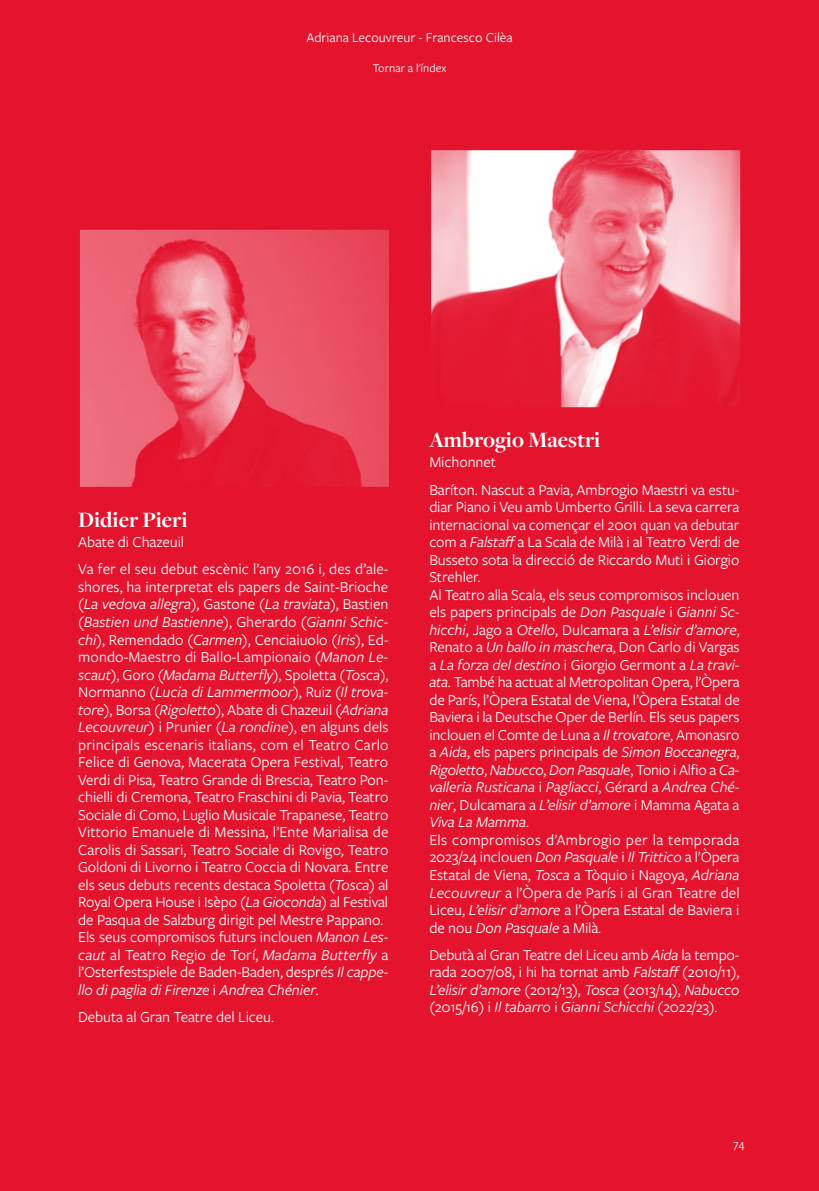
<style>
.page{position:relative;width:819px;height:1191px;background:#e4142e}
.page>*{position:absolute;margin:0;border:0;box-sizing:border-box;transform-origin:0 0}
.t1{font:700 22.75px "Freight Disp Pro";color:#fff}
.t2{font:15.75px/17.5px "Freight Sans Pro";letter-spacing:-.005em;color:#fff}
.t3{font:14px "Freight Sans Pro";color:#fff}
.t4{font:12.25px "Freight Sans Pro";color:#fff}
.s1{font-style:italic}
</style>
<div class="page">
<svg style="left:80px;top:229px;width:309px;height:258px"></svg>
<svg style="left:431px;top:150px;width:310px;height:258px"></svg>
<p class="t3" style="left:306px;top:28px;width:208px">Adriana Lecouvreur - Francesco Cilèa</p>
<p class="t4" style="left:373px;top:60px;width:75px">Tornar a l'índex</p>
<h1 class="t1" style="left:78px;top:505px;width:111px">Didier Pieri</h1>
<p class="t2" style="left:78px;top:527px;width:312px;line-height:27.5px">Abate di Chazeuil<br>Va fer el seu debut escènic l’any 2016 i, des d’ale-</p>
<p class="t2" style="left:78px;top:577px;width:312px">shores, ha interpretat els papers de Saint-Brioche (<span class="s1">La vedova allegra</span>), Gastone (<span class="s1">La traviata</span>), Bastien (<span class="s1">Bastien und Bastienne</span>), Gherardo (<span class="s1">Gianni Schic&shy;chi</span>), Remendado (<span class="s1">Carmen</span>), Cenciaiuolo (<span class="s1">Iris</span>), Ed&shy;mondo-Maestro di Ballo-Lampionaio (<span class="s1">Manon Le&shy;scaut</span>), Goro (<span class="s1">Madama Butterfly</span>), Spoletta (<span class="s1">Tosca</span>), Normanno (<span class="s1">Lucia di Lammermoor</span>), Ruiz (<span class="s1">Il trova&shy;tore</span>), Borsa (<span class="s1">Rigoletto</span>), Abate di Chazeuil (<span class="s1">Adriana Lecouvreur</span>) i Prunier (<span class="s1">La rondine</span>), en alguns dels principals escenaris italians, com el Teatro Carlo Felice di Genova, Macerata Opera Festival, Teatro Verdi di Pisa, Teatro Grande di Brescia, Teatro Pon&shy;chielli di Cremona, Teatro Fraschini di Pavia, Teatro Sociale di Como, Luglio Musicale Trapanese, Teatro Vittorio Emanuele di Messina, l’Ente Marialisa de Carolis di Sassari, Teatro Sociale di Rovigo, Teatro Goldoni di Livorno i Teatro Coccia di Novara. Entre els seus debuts recents destaca Spoletta (<span class="s1">Tosca</span>) al Royal Opera House i Isèpo (<span class="s1">La Gioconda</span>) al Festival de Pasqua de Salzburg dirigit pel Mestre Pappano.<br>Els seus compromisos futurs inclouen <span class="s1">Manon Les&shy;caut</span> al Teatro Regio de Torí, <span class="s1">Madama Butterfly</span> a l’Osterfestspiele de Baden-Baden, després <span class="s1">Il cappe&shy;llo di paglia di Firenze</span> i <span class="s1">Andrea Chénier</span>.</p>
<p class="t2" style="left:78px;top:1007px;width:197px">Debuta al Gran Teatre del Liceu.</p>
<h1 class="t1" style="left:429px;top:425px;width:173px">Ambrogio Maestri</h1>
<p class="t2" style="left:429px;top:448px;width:312px;line-height:27.5px">Michonnet<br>Baríton. Nascut a Pavia, Ambrogio Maestri va estu-</p>
<p class="t2" style="left:429px;top:498px;width:312px">diar Piano i Veu amb Umberto Grilli. La seva carrera internacional va començar el 2001 quan va debutar com a <span class="s1">Falstaff</span> a La Scala de Milà i al Teatro Verdi de Busseto sota la direcció de Riccardo Muti i Giorgio Strehler.<br>Al Teatro alla Scala, els seus compromisos inclouen els papers principals de <span class="s1">Don Pasquale</span> i <span class="s1">Gianni Sc&shy;hicchi</span>, Jago a <span class="s1">Otello</span>, Dulcamara a <span class="s1">L’elisir d’amore</span>, Renato a <span class="s1">Un ballo in maschera</span>, Don Carlo di Vargas a <span class="s1">La forza del destino</span> i Giorgio Germont a <span class="s1">La travi&shy;ata</span>. També ha actuat al Metropolitan Opera, l’Òpera de París, l’Òpera Estatal de Viena, l’Òpera Estatal de Baviera i la Deutsche Oper de Berlín. Els seus papers inclouen el Comte de Luna a <span class="s1">Il trovatore</span>, Amonasro a <span class="s1">Aida</span>, els papers principals de <span class="s1">Simon Boccanegra</span>, <span class="s1">Rigoletto</span>, <span class="s1">Nabucco</span>, <span class="s1">Don Pasquale</span>, Tonio i Alfio a <span class="s1">Ca&shy;valleria Rusticana</span> i <span class="s1">Pagliacci</span>, Gérard a <span class="s1">Andrea Ché&shy;nier</span>, Dulcamara a <span class="s1">L’elisir d’amore</span> i Mamma Agata a <span class="s1">Viva La Mamma</span>.<br>Els compromisos d’Ambrogio per la temporada 2023/24 inclouen <span class="s1">Don Pasquale</span> i <span class="s1">Il Trittico</span> a l’Òpera Estatal de Viena, <span class="s1">Tosca</span> a Tòquio i Nagoya, <span class="s1">Adriana Lecouvreur</span> a l’Òpera de París i al Gran Teatre del Liceu, <span class="s1">L’elisir d’amore</span> a l’Òpera Estatal de Baviera i de nou <span class="s1">Don Pasquale</span> a Milà.</p>
<p class="t2" style="left:429px;top:945px;width:312px;text-align:justify">Debutà al Gran Teatre del Liceu amb <span class="s1">Aida</span> la tempo&shy;rada 2007/08, i hi ha tornat amb <span class="s1">Falstaff</span> (2010/11), <span class="s1">L’elisir d’amore</span> (2012/13), <span class="s1">Tosca</span> (2013/14), <span class="s1">Nabucco </span>(2015/16) i <span class="s1">Il tabarro</span> i <span class="s1">Gianni Schicchi</span> (2022/23).</p>
<p class="t4" style="left:733px;top:1135px;width:13px">74</p>
</div>
